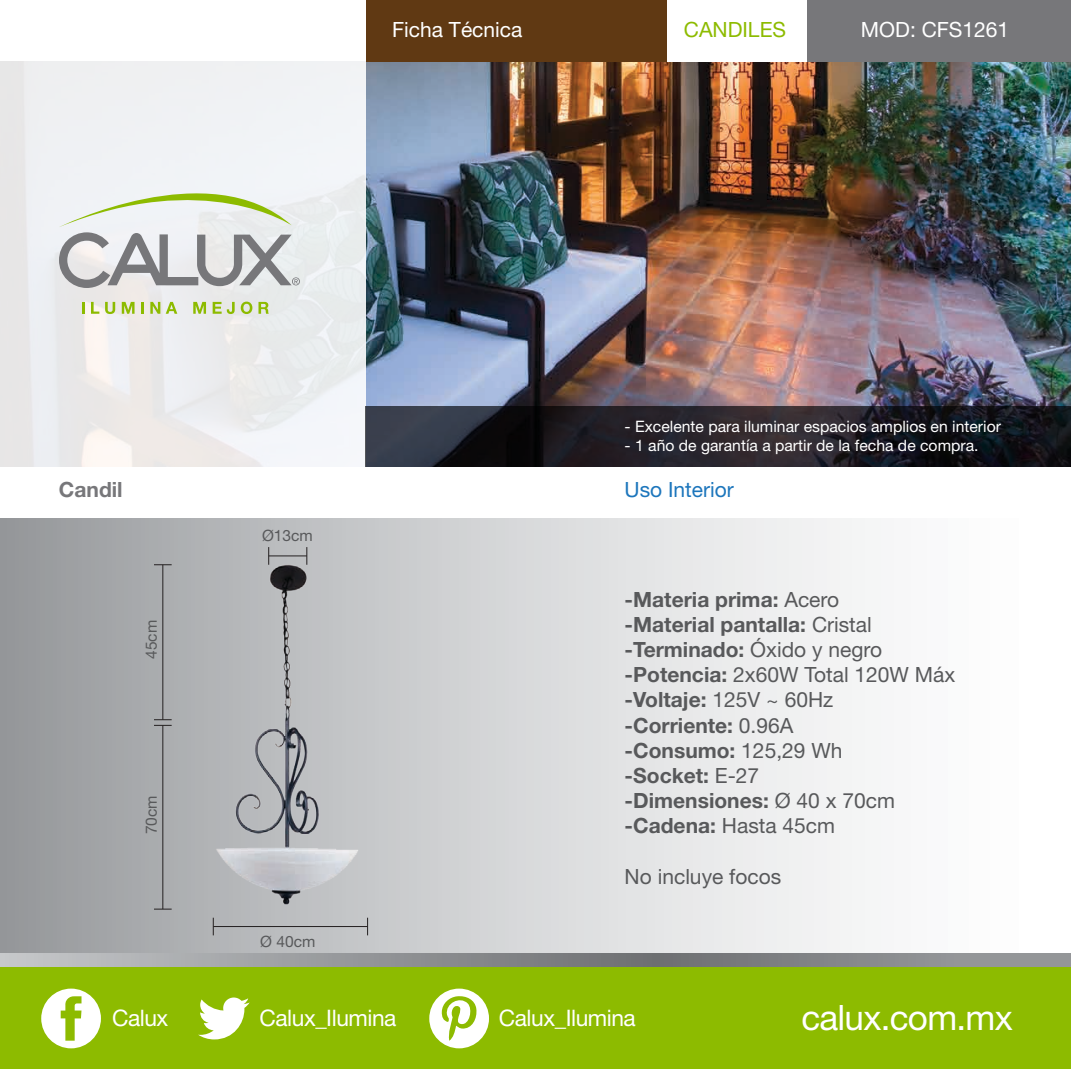
<style>
.page{position:relative;width:1071px;height:1069px;background:#fff}
.page>*{position:absolute;margin:0;border:0;box-sizing:border-box;transform-origin:0 0}
.t1{font:35px "Helvetica Neue";letter-spacing:-.02em;color:#fff}
.t2{font:22.75px "Helvetica Neue";letter-spacing:-.02em;color:#fff}
.t3{font:700 21px/25.2px "Helvetica Neue";color:#58595b}
.t4{font:21px "Helvetica Neue";color:#fff}
.t5{font:21px "Helvetica Neue";color:#58595b}
.t6{font:21px "Helvetica Neue";color:#1d76bc}
.t7{font:21px "Helvetica Neue";color:#8dbb00}
.t8{font:700 21px "Helvetica Neue";color:#77777a}
.t9{font:15.75px "Helvetica Neue";color:#fff}
.t10{font:15.58px "Helvetica Neue";color:#58595b}
.s1{font-weight:400}
</style>
<div class="page">
<div style="left:0;top:518px;width:1071px;height:450px;background:linear-gradient(to right,#9d9fa2,#fff)"></div>
<img style="left:67px;top:525px;width:439px;height:429px">
<img style="left:366px;top:61px;width:705px;height:345px">
<svg style="left:0;top:954px;width:1071px;height:14px;background:#91968b"></svg>
<div style="left:0;top:968px;width:1071px;height:101px;background:#8dbb00"></div>
<svg style="left:41px;top:988px;width:60px;height:60px"></svg>
<svg style="left:198px;top:997px;width:52px;height:42px"></svg>
<svg style="left:429px;top:988px;width:60px;height:60px"></svg>
<svg style="left:0;top:61px;width:366px;height:406px;fill:#eeeef1"></svg>
<svg style="left:82px;top:302px;width:2px;height:12px"></svg>
<svg style="left:91px;top:302px;width:8px;height:12px"></svg>
<svg style="left:105px;top:302px;width:10px;height:12px"></svg>
<svg style="left:122px;top:302px;width:13px;height:12px"></svg>
<svg style="left:141px;top:302px;width:3px;height:12px"></svg>
<svg style="left:150px;top:302px;width:10px;height:12px"></svg>
<svg style="left:166px;top:302px;width:11px;height:12px"></svg>
<svg style="left:193px;top:302px;width:13px;height:12px"></svg>
<svg style="left:213px;top:302px;width:22px;height:12px"></svg>
<svg style="left:241px;top:302px;width:11px;height:12px"></svg>
<svg style="left:259px;top:302px;width:10px;height:12px"></svg>
<svg style="left:59px;top:152px;width:241px;height:136px"></svg>
<div style="left:366px;top:0;width:371px;height:61px;background:#603913"></div>
<div style="left:807px;top:0;width:264px;height:61px;background:#77777a"></div>
<div style="left:667px;top:0;width:140px;height:61px;background:#fff"></div>
<svg style="left:366px;top:406px;width:705px;height:60px;background:#202027"></svg>
<hr style="left:163px;top:725px;width:1px;height:184px;background:#231f20">
<svg style="left:154px;top:909px;width:18px;height:1px"></svg>
<hr style="left:213px;top:926px;width:155px;height:1px;background:#231f20">
<svg style="left:367px;top:917px;width:1px;height:18px"></svg>
<svg style="left:213px;top:917px;width:1px;height:18px"></svg>
<hr style="left:269px;top:555px;width:38px;height:1px;background:#231f20">
<svg style="left:307px;top:547px;width:1px;height:18px"></svg>
<svg style="left:268px;top:547px;width:1px;height:18px"></svg>
<hr style="left:163px;top:565px;width:1px;height:155px;background:#231f20">
<svg style="left:154px;top:564px;width:18px;height:1px"></svg>
<svg style="left:154px;top:719px;width:18px;height:7px"></svg>
<p class="t4" style="left:392px;top:17px;width:132px">Ficha Técnica</p>
<p class="t7" style="left:684px;top:17px;width:104px">CANDILES</p>
<p class="t4" style="left:861px;top:17px;width:150px">MOD: CFS1261</p>
<p class="t9" style="left:625px;top:417px;width:378px">- Excelente para iluminar espacios amplios en interior</p>
<p class="t9" style="left:625px;top:436px;width:355px">- 1 año de garantía a partir de la fecha de compra.</p>
<p class="t8" style="left:59px;top:476px;width:65px">Candil</p>
<p class="t6" style="left:625px;top:477px;width:111px">Uso Interior</p>
<p class="t10" style="left:142px;top:659px;width:41px;rotate:-90deg">45cm</p>
<p class="t10" style="left:142px;top:834px;width:41px;rotate:-90deg">70cm</p>
<p class="t10" style="left:262px;top:527px;width:52px">Ø13cm</p>
<p class="t10" style="left:260px;top:932px;width:57px">Ø 40cm</p>
<p class="t3" style="left:625px;top:586px;width:332px">-Materia prima: <span class="s1">Acero<br></span>-Material pantalla: <span class="s1">Cristal </span>-Terminado: <span class="s1">Óxido y negro </span>-Potencia: <span class="s1">2x60W Total 120W Máx </span>-Voltaje: <span class="s1">125V ~ 60Hz<br></span>-Corriente: <span class="s1">0.96A<br></span>-Consumo: <span class="s1">125,29 Wh<br></span>-Socket: <span class="s1">E-27<br></span>-Dimensiones: <span class="s1">Ø 40 x 70cm </span>-Cadena: <span class="s1">Hasta 45cm</span></p>
<p class="t5" style="left:625px;top:864px;width:158px">No incluye focos</p>
<p class="t2" style="left:112px;top:1004px;width:58px">Calux</p>
<p class="t2" style="left:260px;top:1004px;width:138px">Calux_Ilumina</p>
<p class="t2" style="left:499px;top:1004px;width:138px">Calux_Ilumina</p>
<h1 class="t1" style="left:801px;top:996px;width:213px">calux.com.mx</h1>
</div>
